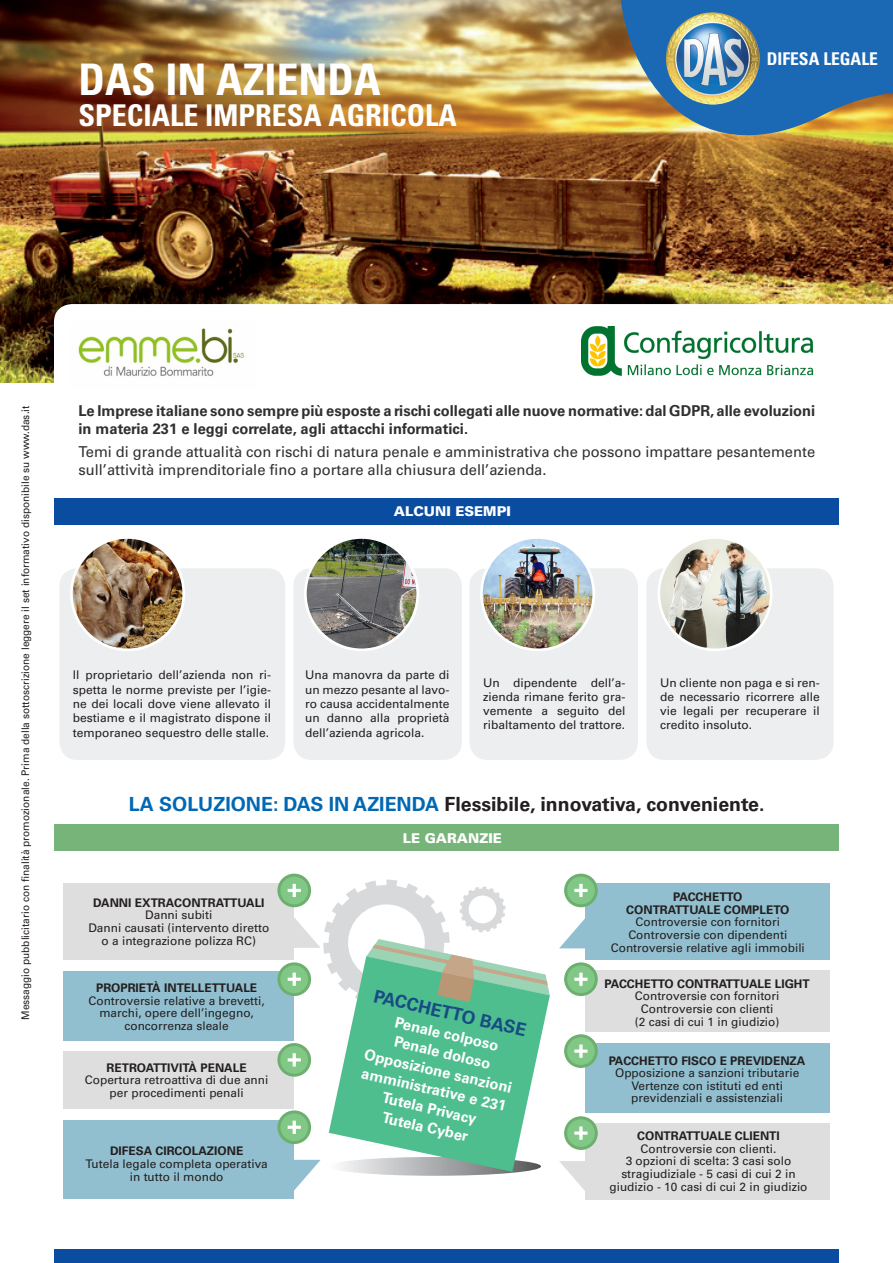
<style>
.page{position:relative;width:893px;height:1263px;background:#fff}
.page>*{position:absolute;margin:0;border:0;box-sizing:border-box;transform-origin:0 0}
.t1{font:700 condensed 43.5px "Univers";color:#fff}
.t2{font:700 condensed 30px "Univers";color:#fff}
.t3{font:700 19.5px "Univers LT Std";color:#231f20}
.t4{font:700 17.85px "Univers LT Std";color:#174c83}
.t5{font:700 condensed 17.55px "Univers";color:#fff}
.t6{font:15px/18px "Univers";color:#312f30}
.t7{font:700 15px/18px "Univers LT Std";color:#312f30}
.t8{font:700 14.85px "Univers LT Std";color:#fff}
.t9{font:900 13.5px "Univers";color:#fff}
.t10{font:12px/14.2px "Univers";color:#231f20;text-align:justify}
.t11{font:11.85px/12.6px "Univers";color:#231f20;text-align:center}
.t12{font:700 11.85px "Univers LT Std";color:#231f20}
.t13{font:10.5px "Univers";color:#231f20;scale:.96 1}
.s1{color:#0168b3}
</style>
<div class="page">
<img style="left:0;top:0;width:893px;height:383px">
<svg style="left:621px;top:0;width:161px;height:145px;background:#5e7d8d"></svg>
<img style="left:666px;top:12px;width:94px;height:93px">
<div style="left:54px;top:498px;width:785px;height:26px;background:#0a4da0"></div>
<div style="left:54px;top:1250px;width:785px;height:13px;background:#0a4da0"></div>
<div style="left:59px;top:568px;width:226px;height:192px;background:#edeeef;border-radius:18px"></div>
<div style="left:293px;top:568px;width:169px;height:192px;background:#edeeef;border-radius:18px"></div>
<div style="left:469px;top:568px;width:169px;height:192px;background:#edeeef;border-radius:18px"></div>
<div style="left:646px;top:568px;width:187px;height:192px;background:#edeeef;border-radius:18px"></div>
<img style="left:71px;top:537px;width:113px;height:113px;border-radius:56px">
<div style="left:70px;top:536px;width:115px;height:115px;border:3px solid #fff;border-radius:50%"></div>
<img style="left:305px;top:537px;width:113px;height:113px;border-radius:56px">
<div style="left:304px;top:536px;width:115px;height:115px;border:3px solid #fff;border-radius:50%"></div>
<img style="left:659px;top:537px;width:112px;height:113px;border-radius:56px">
<div style="left:657px;top:536px;width:116px;height:115px;border:3px solid #fff;border-radius:50%"></div>
<img style="left:481px;top:537px;width:113px;height:113px;border-radius:56px">
<div style="left:480px;top:536px;width:115px;height:115px;border:3px solid #fff;border-radius:50%"></div>
<div style="left:54px;top:824px;width:785px;height:27px;background:#77b479"></div>
<div style="left:585px;top:883px;width:245px;height:77px;background:#91bfcf"></div>
<div style="left:63px;top:883px;width:231px;height:77px;background:#dededf"></div>
<div style="left:585px;top:971px;width:245px;height:61px;background:#dededf"></div>
<div style="left:63px;top:971px;width:231px;height:69px;background:#91bfcf"></div>
<div style="left:585px;top:1043px;width:245px;height:70px;background:#91bfcf"></div>
<div style="left:63px;top:1051px;width:231px;height:57px;background:#dededf"></div>
<div style="left:585px;top:1123px;width:245px;height:76px;background:#dededf"></div>
<div style="left:63px;top:1120px;width:231px;height:79px;background:#91bfcf"></div>
<svg style="left:559px;top:1161px;width:26px;height:30px"></svg>
<svg style="left:294px;top:1160px;width:27px;height:31px"></svg>
<svg style="left:559px;top:918px;width:26px;height:30px"></svg>
<svg style="left:329px;top:1157px;width:212px;height:19px"></svg>
<div style="left:566px;top:875px;width:30px;height:31px;background:#81c786;border-radius:50%"></div>
<div style="left:564px;top:874px;width:34px;height:33px;border:3px solid #6daf6f;border-radius:50%"></div>
<svg style="left:574px;top:884px;width:13px;height:13px"></svg>
<svg style="left:279px;top:875px;width:31px;height:31px"></svg>
<div style="left:277px;top:874px;width:34px;height:33px;border:3px solid #6daf6f;border-radius:50%"></div>
<div style="left:566px;top:964px;width:30px;height:30px;background:#81c786;border-radius:50%"></div>
<div style="left:564px;top:962px;width:34px;height:34px;border:3px solid #6daf6f;border-radius:50%"></div>
<svg style="left:574px;top:973px;width:13px;height:13px"></svg>
<svg style="left:279px;top:964px;width:31px;height:30px"></svg>
<div style="left:277px;top:962px;width:34px;height:34px;border:3px solid #6daf6f;border-radius:50%"></div>
<div style="left:566px;top:1036px;width:30px;height:30px;background:#81c786;border-radius:50%"></div>
<div style="left:564px;top:1034px;width:34px;height:34px;border:3px solid #6daf6f;border-radius:50%"></div>
<svg style="left:574px;top:1044px;width:13px;height:14px"></svg>
<div style="left:279px;top:1044px;width:31px;height:31px;background:#81c786;border-radius:50%"></div>
<div style="left:277px;top:1043px;width:34px;height:34px;border:3px solid #6daf6f;border-radius:50%"></div>
<svg style="left:288px;top:1053px;width:13px;height:13px"></svg>
<div style="left:566px;top:1118px;width:30px;height:30px;background:#81c786;border-radius:50%"></div>
<div style="left:564px;top:1116px;width:34px;height:34px;border:3px solid #6daf6f;border-radius:50%"></div>
<svg style="left:574px;top:1126px;width:13px;height:14px"></svg>
<div style="left:279px;top:1112px;width:31px;height:30px;background:#81c786;border-radius:50%"></div>
<div style="left:277px;top:1110px;width:34px;height:34px;border:3px solid #6daf6f;border-radius:50%"></div>
<svg style="left:288px;top:1121px;width:13px;height:13px"></svg>
<svg style="left:329px;top:1006px;width:219px;height:166px;fill:#4fbe8f"></svg>
<svg style="left:288px;top:880px;width:262px;height:126px"></svg>
<svg style="left:54px;top:304px;width:839px;height:79px"></svg>
<img style="left:581px;top:327px;width:232px;height:50px">
<img style="left:70px;top:321px;width:186px;height:62px">
<p class="t1" style="left:78px;top:53px;width:304px">DAS IN AZIENDA</p>
<p class="t2" style="left:78px;top:97px;width:380px">SPECIALE IMPRESA AGRICOLA</p>
<p class="t5" style="left:767px;top:48px;width:113px">DIFESA LEGALE</p>
<p class="t13" style="left:19px;top:1020px;width:642px;rotate:-90deg">Messaggio pubblicitario con finalità promozionale. Prima della sottoscrizione leggere il set informativo disponibile su www.das.it</p>
<p class="t7" style="left:78px;top:402px;width:738px">Le Imprese italiane sono sempre più esposte a rischi collegati alle nuove normative: dal GDPR, alle evoluzioni in materia 231 e leggi correlate, agli attacchi informatici.</p>
<p class="t6" style="left:78px;top:442px;width:738px">Temi di grande attualità con rischi di natura penale e amministrativa che possono impattare pesantemente sull’attività imprenditoriale fino a portare alla chiusura dell’azienda.</p>
<p class="t9" style="left:394px;top:503px;width:118px">ALCUNI ESEMPI</p>
<p class="t10" style="left:73px;top:668px;width:200px">Il proprietario dell’azienda non ri&shy;spetta le norme previste per l’igie&shy;ne dei locali dove viene allevato il bestiame e il magistrato dispone il temporaneo sequestro delle stalle.</p>
<p class="t10" style="left:483px;top:675px;width:144px">Un dipendente dell’a&shy;zienda rimane ferito gra&shy;vemente a seguito del ribaltamento del trattore.</p>
<p class="t10" style="left:660px;top:675px;width:161px">Un cliente non paga e si ren&shy;de necessario ricorrere alle vie legali per recuperare il credito insoluto.</p>
<p class="t10" style="left:305px;top:668px;width:146px">Una manovra da parte di un mezzo pesante al lavo&shy;ro causa accidentalmente un danno alla proprietà dell’azienda agricola.</p>
<p class="t3" style="left:129px;top:792px;width:637px"><span class="s1">LA SOLUZIONE: DAS IN AZIENDA</span> Flessibile, innovativa, conveniente.</p>
<p class="t9" style="left:403px;top:829px;width:100px">LE GARANZIE</p>
<p class="t12" style="left:93px;top:896px;width:173px">DANNI EXTRACONTRATTUALI</p>
<p class="t11" style="left:145px;top:909px;width:69px">Danni subiti</p>
<p class="t11" style="left:88px;top:922px;width:182px">Danni causati (intervento diretto</p>
<p class="t11" style="left:102px;top:934px;width:156px">o a integrazione polizza RC)</p>
<p class="t12" style="left:96px;top:981px;width:163px">PROPRIETÀ INTELLETTUALE</p>
<p class="t11" style="left:89px;top:994px;width:178px">Controversie relative a brevetti, marchi, opere dell’ingegno, concorrenza sleale</p>
<p class="t12" style="left:107px;top:1060px;width:142px">RETROATTIVITÀ PENALE</p>
<p class="t11" style="left:85px;top:1074px;width:185px">Copertura retroattiva di due anni per procedimenti penali</p>
<p class="t12" style="left:110px;top:1144px;width:135px">DIFESA CIRCOLAZIONE</p>
<p class="t11" style="left:85px;top:1157px;width:184px">Tutela legale completa operativa</p>
<p class="t11" style="left:130px;top:1170px;width:95px">in tutto il mondo</p>
<p class="t4" style="left:377px;top:985px;width:157px;rotate:13deg">PACCHETTO BASE</p>
<p class="t8" style="left:397px;top:1013px;width:107px;rotate:13deg">Penale colposo</p>
<p class="t8" style="left:396px;top:1033px;width:100px;rotate:13deg">Penale doloso</p>
<p class="t8" style="left:367px;top:1045px;width:152px;rotate:13deg">Opposizione sanzioni</p>
<p class="t8" style="left:364px;top:1064px;width:149px;rotate:13deg">amministrative e 231</p>
<p class="t8" style="left:385px;top:1089px;width:98px;rotate:13deg">Tutela Privacy</p>
<p class="t8" style="left:385px;top:1108px;width:89px;rotate:13deg">Tutela Cyber</p>
<p class="t12" style="left:673px;top:890px;width:71px">PACCHETTO</p>
<p class="t12" style="left:626px;top:903px;width:165px">CONTRATTUALE COMPLETO</p>
<p class="t11" style="left:636px;top:916px;width:146px">Controversie con fornitori</p>
<p class="t11" style="left:628px;top:928px;width:161px">Controversie con dipendenti</p>
<p class="t11" style="left:611px;top:941px;width:196px">Controversie relative agli immobili</p>
<p class="t12" style="left:605px;top:977px;width:207px">PACCHETTO CONTRATTUALE LIGHT</p>
<p class="t11" style="left:635px;top:990px;width:146px">Controversie con fornitori</p>
<p class="t11" style="left:641px;top:1003px;width:134px">Controversie con clienti</p>
<p class="t11" style="left:635px;top:1015px;width:146px">(2 casi di cui 1 in giudizio)</p>
<p class="t12" style="left:609px;top:1053px;width:198px">PACCHETTO FISCO E PREVIDENZA</p>
<p class="t11" style="left:615px;top:1067px;width:186px">Opposizione a sanzioni tributarie</p>
<p class="t11" style="left:631px;top:1079px;width:153px;text-align:left">Vertenze con istituti ed enti previdenziali e assistenziali</p>
<p class="t12" style="left:637px;top:1129px;width:144px">CONTRATTUALE CLIENTI</p>
<p class="t11" style="left:640px;top:1142px;width:137px">Controversie con clienti.</p>
<p class="t11" style="left:609px;top:1155px;width:200px">3 opzioni di scelta: 3 casi solo stragiudiziale - 5 casi di cui 2 in giudizio - 10 casi di cui 2 in giudizio</p>
</div>
